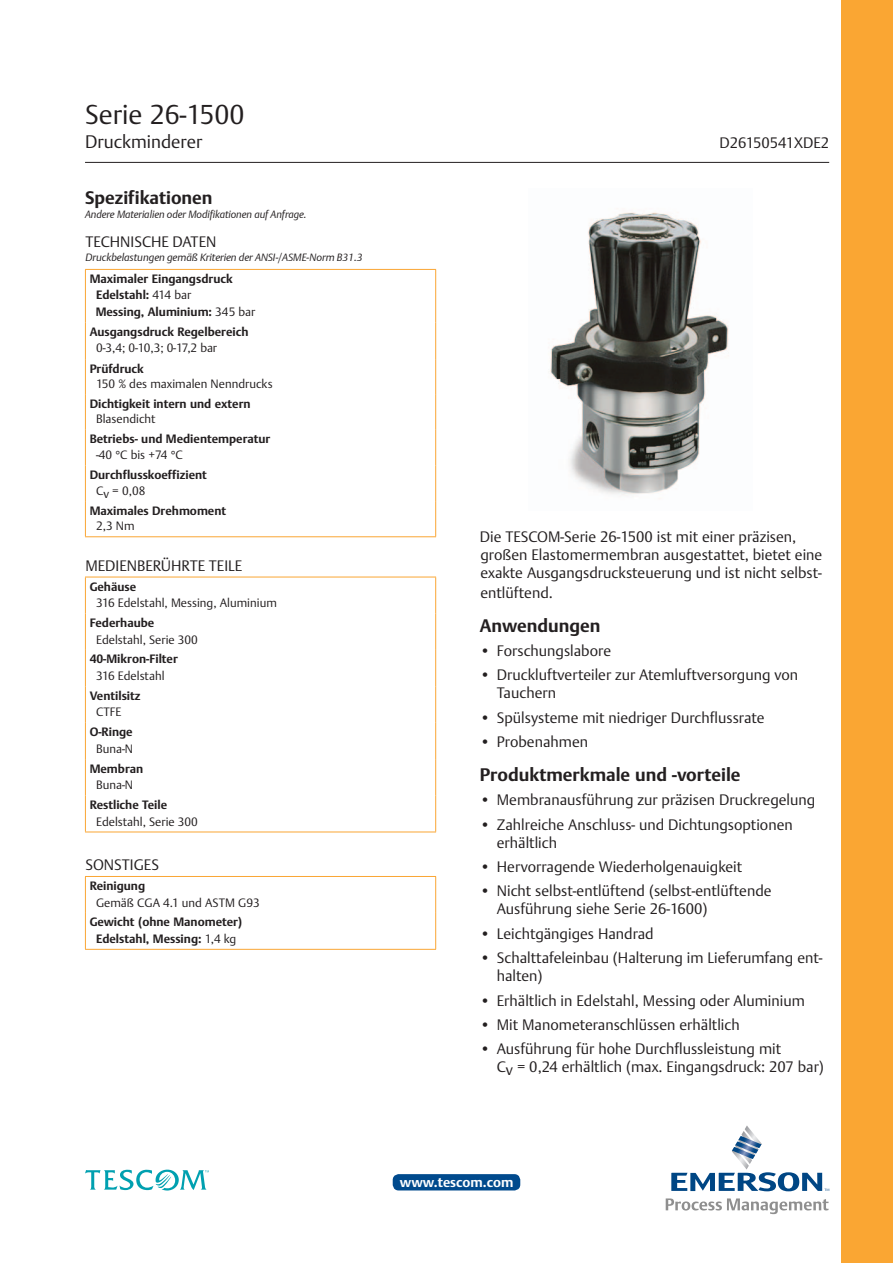
<style>
.page{position:relative;width:893px;height:1263px;background:#fff}
.page>*{position:absolute;margin:0;border:0;box-sizing:border-box;transform-origin:0 0}
.Quick_Find_List_Druc{font:300 27px "DTL Argo T";color:#231f20}
.t1{font:700 18px "DTL Argo T";color:#231f20}
.t2{font:300 18px "DTL Argo T";color:#231f20}
.t3{font:300 15px/18px "DTL Argo T";color:#231f20}
.t4{font:700 13.5px "DTL Argo T";color:#fff}
.t5{font:700 12px/16.5px "DTL Argo T";color:#231f20}
.t6{font:300 12px "DTL Argo T";color:#231f20}
.t7{font:italic 10.5px "DTL Argo T Light";letter-spacing:-.005em;color:#231f20}
.s1{font-weight:300}
</style>
<div class="page">
<div style="left:842px;top:0;width:51px;height:1263px;background:#faa633"></div>
<hr style="left:85px;top:162px;width:744px;height:1px;background:#231f20">
<hr style="left:85px;top:577px;width:351px;height:1px;background:#faa634">
<hr style="left:85px;top:577px;width:1px;height:36px;background:#faa634">
<hr style="left:435px;top:577px;width:1px;height:36px;background:#faa634">
<hr style="left:85px;top:613px;width:1px;height:37px;background:#faa634">
<hr style="left:435px;top:613px;width:1px;height:37px;background:#faa634">
<hr style="left:85px;top:650px;width:1px;height:36px;background:#faa634">
<hr style="left:435px;top:650px;width:1px;height:36px;background:#faa634">
<hr style="left:85px;top:686px;width:1px;height:37px;background:#faa634">
<hr style="left:435px;top:686px;width:1px;height:37px;background:#faa634">
<hr style="left:85px;top:723px;width:1px;height:36px;background:#faa634">
<hr style="left:435px;top:723px;width:1px;height:36px;background:#faa634">
<hr style="left:85px;top:759px;width:1px;height:36px;background:#faa634">
<hr style="left:435px;top:759px;width:1px;height:36px;background:#faa634">
<hr style="left:85px;top:795px;width:1px;height:37px;background:#faa634">
<hr style="left:435px;top:795px;width:1px;height:37px;background:#faa634">
<hr style="left:85px;top:832px;width:351px;height:1px;background:#faa634">
<hr style="left:85px;top:877px;width:1px;height:36px;background:#faa634">
<hr style="left:435px;top:877px;width:1px;height:36px;background:#faa634">
<hr style="left:85px;top:913px;width:1px;height:36px;background:#faa634">
<hr style="left:435px;top:913px;width:1px;height:36px;background:#faa634">
<hr style="left:85px;top:949px;width:351px;height:1px;background:#faa634">
<hr style="left:85px;top:270px;width:1px;height:52px;background:#faa634">
<hr style="left:435px;top:270px;width:1px;height:52px;background:#faa634">
<hr style="left:85px;top:322px;width:1px;height:37px;background:#faa634">
<hr style="left:435px;top:322px;width:1px;height:37px;background:#faa634">
<hr style="left:85px;top:359px;width:1px;height:36px;background:#faa634">
<hr style="left:435px;top:359px;width:1px;height:36px;background:#faa634">
<hr style="left:85px;top:395px;width:1px;height:35px;background:#faa634">
<hr style="left:435px;top:395px;width:1px;height:35px;background:#faa634">
<hr style="left:85px;top:430px;width:1px;height:35px;background:#faa634">
<hr style="left:435px;top:430px;width:1px;height:35px;background:#faa634">
<hr style="left:85px;top:465px;width:1px;height:36px;background:#faa634">
<hr style="left:435px;top:465px;width:1px;height:36px;background:#faa634">
<hr style="left:85px;top:501px;width:1px;height:35px;background:#faa634">
<hr style="left:435px;top:501px;width:1px;height:35px;background:#faa634">
<hr style="left:85px;top:536px;width:351px;height:1px;background:#faa634">
<hr style="left:85px;top:269px;width:351px;height:1px;background:#faa634">
<hr style="left:85px;top:876px;width:351px;height:1px;background:#faa634">
<img style="left:550px;top:212px;width:179px;height:283px">
<svg style="left:671px;top:1125px;width:158px;height:66px"></svg>
<svg style="left:666px;top:1198px;width:162px;height:16px"></svg>
<svg style="left:85px;top:1170px;width:124px;height:20px"></svg>
<div style="left:393px;top:1174px;width:127px;height:16px;background:#004a8d;border-radius:6px"></div>
<p class="Quick_Find_List_Druc" style="left:85px;top:98px;width:161px">Serie 26-1500</p>
<p class="t2" style="left:85px;top:131px;width:119px">Druckminderer</p>
<p class="t3" style="left:719px;top:133px;width:111px">D26150541XDE2</p>
<p class="t1" style="left:85px;top:187px;width:129px">Spezifikationen</p>
<p class="t7" style="left:85px;top:208px;width:223px">Andere Materialien oder Modifikationen auf Anfrage.</p>
<p class="t3" style="left:85px;top:233px;width:132px">TECHNISCHE DATEN</p>
<p class="t7" style="left:85px;top:251px;width:279px">Druckbelastungen gemäß Kriterien der ANSI-/ASME-Norm B31.3</p>
<p class="t5" style="left:90px;top:270px;width:145px">Maximaler Eingangsdruck</p>
<p class="t5" style="left:96px;top:287px;width:161px">Edelstahl: <span class="s1">414 bar<br></span>Messing, Aluminium: <span class="s1">345 bar</span></p>
<p class="t5" style="left:90px;top:323px;width:160px">Ausgangsdruck Regelbereich</p>
<p class="t6" style="left:96px;top:340px;width:123px">0-3,4; 0-10,3; 0-17,2 bar</p>
<p class="t5" style="left:90px;top:360px;width:56px">Prüfdruck</p>
<p class="t6" style="left:96px;top:377px;width:178px">150 % des maximalen Nenndrucks</p>
<p class="t5" style="left:90px;top:396px;width:162px">Dichtigkeit intern und extern</p>
<p class="t6" style="left:96px;top:412px;width:61px">Blasendicht</p>
<p class="t5" style="left:90px;top:431px;width:182px">Betriebs- und Medientemperatur</p>
<p class="t6" style="left:96px;top:448px;width:88px">-40 °C bis +74 °C</p>
<p class="t5" style="left:90px;top:466px;width:119px">Durchflusskoeffizient</p>
<p class="t6" style="left:96px;top:483px;width:51px">Cv = 0,08</p>
<p class="t5" style="left:90px;top:502px;width:138px">Maximales Drehmoment</p>
<p class="t6" style="left:96px;top:519px;width:40px">2,3 Nm</p>
<p class="t3" style="left:85px;top:556px;width:158px">MEDIENBERÜHRTE TEILE</p>
<p class="t5" style="left:90px;top:578px;width:48px">Gehäuse</p>
<p class="t6" style="left:96px;top:596px;width:182px">316 Edelstahl, Messing, Aluminium</p>
<p class="t5" style="left:90px;top:614px;width:66px">Federhaube</p>
<p class="t6" style="left:96px;top:632px;width:103px">Edelstahl, Serie 300</p>
<p class="t5" style="left:90px;top:651px;width:90px">40-Mikron-Filter</p>
<p class="t6" style="left:96px;top:668px;width:70px">316 Edelstahl</p>
<p class="t5" style="left:90px;top:687px;width:52px">Ventilsitz</p>
<p class="t6" style="left:96px;top:705px;width:27px">CTFE</p>
<p class="t5" style="left:90px;top:724px;width:45px">O-Ringe</p>
<p class="t6" style="left:96px;top:741px;width:39px">Buna-N</p>
<p class="t5" style="left:90px;top:760px;width:55px">Membran</p>
<p class="t6" style="left:96px;top:778px;width:39px">Buna-N</p>
<p class="t5" style="left:90px;top:796px;width:79px">Restliche Teile</p>
<p class="t6" style="left:96px;top:814px;width:103px">Edelstahl, Serie 300</p>
<p class="t3" style="left:85px;top:856px;width:75px">SONSTIGES</p>
<p class="t5" style="left:90px;top:877px;width:57px">Reinigung</p>
<p class="t6" style="left:96px;top:895px;width:165px">Gemäß CGA 4.1 und ASTM G93</p>
<p class="t5" style="left:90px;top:914px;width:154px">Gewicht (ohne Manometer)</p>
<p class="t5" style="left:96px;top:930px;width:142px">Edelstahl, Messing: <span class="s1">1,4 kg</span></p>
<p class="t3" style="left:480px;top:528px;width:344px">Die TESCOM-Serie 26-1500 ist mit einer präzisen, großen Elastomermembran ausgestattet, bietet eine exakte Ausgangsdrucksteuerung und ist nicht selbst-</p>
<p class="t3" style="left:480px;top:583px;width:74px">entlüftend.</p>
<p class="t1" style="left:480px;top:614px;width:122px">Anwendungen</p>
<p class="t3" style="left:480px;top:641px;width:133px">• Forschungslabore</p>
<p class="t3" style="left:497px;top:666px;width:303px;text-indent:-17px">• Druckluftverteiler zur Atemluftversorgung von<br>Tauchern</p>
<p class="t3" style="left:480px;top:708px;width:286px">• Spülsysteme mit niedriger Durchflussrate</p>
<p class="t3" style="left:480px;top:733px;width:110px">• Probenahmen</p>
<p class="t1" style="left:480px;top:764px;width:262px">Produktmerkmale und -vorteile</p>
<p class="t3" style="left:480px;top:791px;width:337px">• Membranausführung zur präzisen Druckregelung</p>
<p class="t3" style="left:497px;top:815px;width:297px;text-indent:-17px">• Zahlreiche Anschluss- und Dichtungsoptionen erhältlich</p>
<p class="t3" style="left:480px;top:857px;width:264px">• Hervorragende Wiederholgenauigkeit</p>
<p class="t3" style="left:497px;top:882px;width:276px;text-indent:-17px">• Nicht selbst-entlüftend (selbst-entlüftende<br>Ausführung siehe Serie 26-1600)</p>
<p class="t3" style="left:480px;top:924px;width:175px">• Leichtgängiges Handrad</p>
<p class="t3" style="left:497px;top:949px;width:327px;text-indent:-17px">• Schalttafeleinbau (Halterung im Lieferumfang ent&shy;halten)</p>
<p class="t3" style="left:480px;top:991px;width:327px">• Erhältlich in Edelstahl, Messing oder Aluminium</p>
<p class="t3" style="left:480px;top:1015px;width:261px">• Mit Manometeranschlüssen erhältlich</p>
<p class="t3" style="left:497px;top:1040px;width:329px;text-indent:-17px">• Ausführung für hohe Durchflussleistung mit<br>Cv = 0,24 erhältlich (max. Eingangsdruck: 207 bar)</p>
<p class="t4" style="left:400px;top:1174px;width:115px">www.tescom.com</p>
</div>
